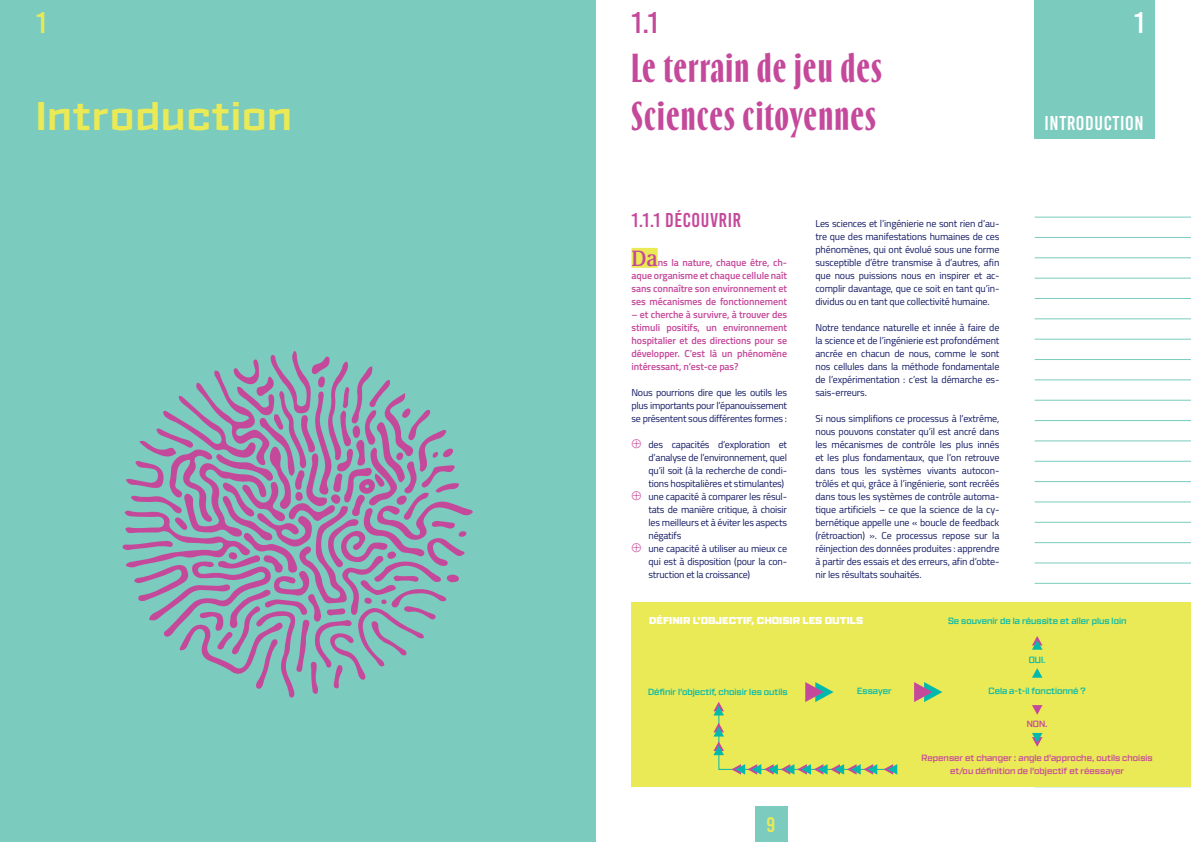
<style>
.page{position:relative;width:1191px;height:842px;background:#fff}
.page>*{position:absolute;margin:0;border:0;box-sizing:border-box;transform-origin:0 0}
._1_1{font:600 40px/48px "Thrillers";letter-spacing:.03em;color:#c5499b}
.t1{font:700 40px "Ironstrike";letter-spacing:.03em;color:#eae956}
.t2{font:30px "Bebas Kai";color:#c5499b}
.t3{font:30px "Bebas Kai";color:#fff}
.t4{font:30px "Bebas Kai";color:#eae956}
.Paragraph_Style_1__1{font:500 condensed 23px "Demos Next Pro";color:#c5499b}
.t5{font:21px "Bebas Kai";color:#eae956}
._1_1_1{font:20px "Bebas Kai";letter-spacing:.03em;color:#c5499b}
.t6{font:20px "Bebas Kai";letter-spacing:.03em;color:#fff}
.t7{font:10px/13px "Titillium Web";letter-spacing:-.02em;color:#131a63;text-align:justify}
.Paragraph_Style_1__1-2{font:600 10px/13px "Titillium Web";letter-spacing:-.01em;color:#c5499b;text-align:justify}
.photomaterial{font:900 10px "Ironstrike";color:#fff}
.Paragraph_Style_1__1-3{font:600 9px "Ironstrike";color:#03b9ac}
.Paragraph_Style_1__1-4{font:600 9px/13px "Ironstrike";color:#c5499b;text-align:center}
.s1{color:#c5499b}
</style>
<div class="page">
<div style="left:755px;top:806px;width:32px;height:36px;background:#7bcbbf"></div>
<hr style="left:1034px;top:502px;width:157px;height:1px;background:#7bcbbf">
<hr style="left:1034px;top:258px;width:157px;height:1px;background:#7bcbbf">
<hr style="left:1034px;top:542px;width:157px;height:1px;background:#7bcbbf">
<hr style="left:1034px;top:298px;width:157px;height:1px;background:#7bcbbf">
<hr style="left:1034px;top:583px;width:157px;height:1px;background:#7bcbbf">
<hr style="left:1034px;top:339px;width:157px;height:1px;background:#7bcbbf">
<hr style="left:1034px;top:380px;width:157px;height:1px;background:#7bcbbf">
<hr style="left:1034px;top:420px;width:157px;height:1px;background:#7bcbbf">
<hr style="left:1034px;top:461px;width:157px;height:1px;background:#7bcbbf">
<hr style="left:1034px;top:237px;width:157px;height:1px;background:#7bcbbf">
<hr style="left:1034px;top:217px;width:157px;height:1px;background:#7bcbbf">
<hr style="left:1034px;top:522px;width:157px;height:1px;background:#7bcbbf">
<hr style="left:1034px;top:278px;width:157px;height:1px;background:#7bcbbf">
<hr style="left:1034px;top:563px;width:157px;height:1px;background:#7bcbbf">
<hr style="left:1034px;top:319px;width:157px;height:1px;background:#7bcbbf">
<hr style="left:1034px;top:359px;width:157px;height:1px;background:#7bcbbf">
<hr style="left:1034px;top:400px;width:157px;height:1px;background:#7bcbbf">
<hr style="left:1034px;top:441px;width:157px;height:1px;background:#7bcbbf">
<hr style="left:1034px;top:481px;width:157px;height:1px;background:#7bcbbf">
<div style="left:1034px;top:0;width:121px;height:139px;background:#7bcbbf"></div>
<div style="left:0;top:0;width:595px;height:842px;background:#7bcbbf"></div>
<svg style="left:122px;top:351px;width:351px;height:347px"></svg>
<div style="left:631px;top:248px;width:26px;height:20px;background:#eae956"></div>
<div style="left:631px;top:602px;width:560px;height:185px;background:#eae956"></div>
<svg style="left:914px;top:682px;width:28px;height:20px"></svg>
<svg style="left:1032px;top:636px;width:10px;height:14px"></svg>
<svg style="left:1032px;top:733px;width:10px;height:14px"></svg>
<svg style="left:1032px;top:668px;width:10px;height:10px"></svg>
<svg style="left:1032px;top:705px;width:10px;height:10px"></svg>
<svg style="left:713px;top:682px;width:184px;height:93px"></svg>
<p class="t4" style="left:36px;top:6px;width:12px">1</p>
<p class="t2" style="left:631px;top:6px;width:28px">1.1</p>
<p class="t1" style="left:36px;top:91px;width:257px">Introduction</p>
<p class="_1_1" style="left:631px;top:45px;width:252px">Le terrain de jeu des<br>Sciences citoyennes</p>
<h2 class="t3" style="left:1134px;top:6px;width:12px">1</h2>
<h3 class="t6" style="left:1044px;top:112px;width:100px">INTRODUCTION</h3>
<p class="_1_1_1" style="left:631px;top:209px;width:111px">1.1.1 DÉCOUVRIR</p>
<p class="Paragraph_Style_1__1" style="left:631px;top:242px;width:28px">Da</p>
<p class="t7" style="left:815px;top:216px;width:185px">Les sciences et l’ingénierie ne sont rien d’au&shy;tre que des manifestations humaines de ces phénomènes, qui ont évolué sous une forme susceptible d’être transmise à d’autres, afin que nous puissions nous en inspirer et ac&shy;complir davantage, que ce soit en tant qu’in&shy;dividus ou en tant que collectivité humaine.</p>
<p class="t7" style="left:815px;top:320px;width:185px">Notre tendance naturelle et innée à faire de la science et de l’ingénierie est profondément ancrée en chacun de nous, comme le sont nos cellules dans la méthode fondamentale de l’expérimentation : c’est la démarche es&shy;sais-erreurs.</p>
<p class="t7" style="left:815px;top:411px;width:185px">Si nous simplifions ce processus à l’extrême, nous pouvons constater qu’il est ancré dans les mécanismes de contrôle les plus innés et les plus fondamentaux, que l’on retrouve dans tous les systèmes vivants autocon&shy;trôlés et qui, grâce à l’ingénierie, sont recréés dans tous les systèmes de contrôle automa&shy;tique artificiels – ce que la science de la cy&shy;bernétique appelle une « boucle de feedback (rétroaction) ». Ce processus repose sur la réinjection des données produites : apprendre à partir des essais et des erreurs, afin d’obte&shy;nir les résultats souhaités.</p>
<p class="photomaterial" style="left:649px;top:614px;width:216px">DÉFINIR L’OBJECTIF, CHOISIR LES OUTILS</p>
<p class="Paragraph_Style_1__1-2" style="left:631px;top:255px;width:157px;text-indent:26px">ns la nature, chaque être, ch&shy;aque organisme et chaque cellule naît sans connaître son environnement et ses mécanismes de fonctionnement</p>
<p class="Paragraph_Style_1__1-2" style="left:631px;top:307px;width:157px">– et cherche à survivre, à trouver des stimuli positifs, un environnement hospitalier et des directions pour se développer. C’est là un phénomène intéressant, n’est-ce pas?</p>
<p class="t7" style="left:631px;top:385px;width:157px">Nous pourrions dire que les outils les plus importants pour l’épanouissement se présentent sous différentes formes :</p>
<p class="t7" style="left:648px;top:437px;width:140px;text-indent:-17px"><span class="s1">⊕</span> des capacités d’exploration et d’analyse de l’environnement, quel qu’il soit (à la recherche de condi&shy;tions hospitalières et stimulantes)</p>
<p class="t7" style="left:648px;top:489px;width:140px;text-indent:-17px"><span class="s1">⊕</span> une capacité à comparer les résul&shy;tats de manière critique, à choisir les meilleurs et à éviter les aspects négatifs</p>
<p class="t7" style="left:648px;top:541px;width:140px;text-indent:-17px"><span class="s1">⊕</span> une capacité à utiliser au mieux ce qui est à disposition (pour la con&shy;struction et la croissance)</p>
<p class="Paragraph_Style_1__1-3" style="left:948px;top:616px;width:180px">Se souvenir de la réussite et aller plus loin</p>
<p class="Paragraph_Style_1__1-3" style="left:648px;top:687px;width:141px">Définir l’objectif, choisir les outils</p>
<h3 class="t5" style="left:766px;top:813px;width:10px">9</h3>
<p class="Paragraph_Style_1__1-3" style="left:1028px;top:654px;width:18px">OUI.</p>
<p class="Paragraph_Style_1__1-3" style="left:857px;top:686px;width:36px">Essayer</p>
<p class="Paragraph_Style_1__1-3" style="left:988px;top:686px;width:99px">Cela a-t-il fonctionné ?</p>
<p class="Paragraph_Style_1__1-4" style="left:1026px;top:717px;width:22px">NON.</p>
<p class="Paragraph_Style_1__1-4" style="left:921px;top:751px;width:233px">Repenser et changer : angle d’approche, outils choisis et/ou définition de l’objectif et réessayer</p>
</div>
